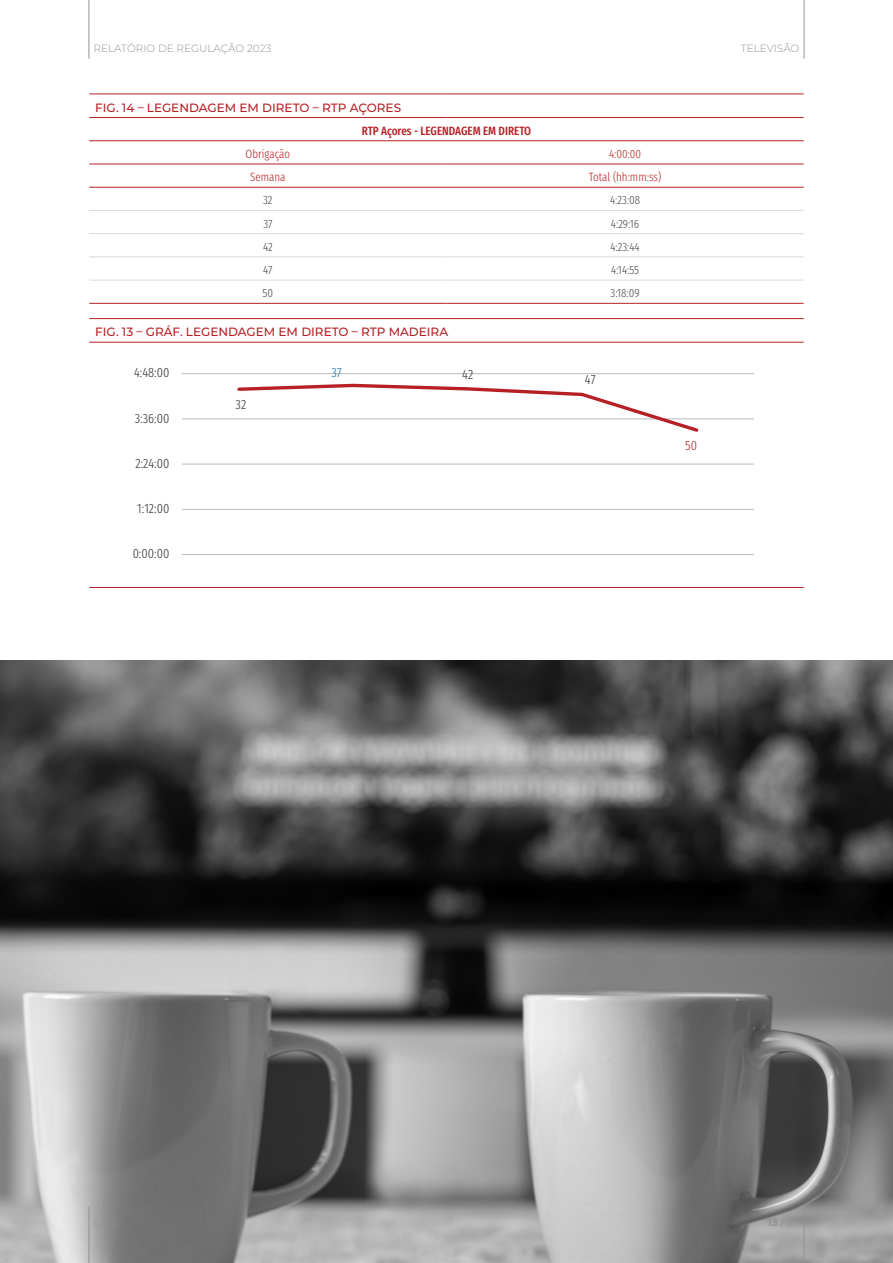
<style>
.page{position:relative;width:893px;height:1263px;background:#fff}
.page>*{position:absolute;margin:0;border:0;box-sizing:border-box;transform-origin:0 0}
.t1{font:300 13.5px "Fira Sans Compressed";letter-spacing:-.005em;color:#323231}
.t2{font:300 13.5px "Fira Sans Compressed";color:#1074bc}
.t3{font:300 13.5px "Fira Sans Compressed";color:#b62024}
.Titulo-Tabela_externo{font:500 12px "Montserrat";color:#b62024}
.Tab-Txt-L{font:300 12px "Fira Sans Compressed";letter-spacing:-.005em;color:#484948}
.Tab-Tit02{font:300 12px "Fira Sans Compressed";color:#b62024}
.Tab-Tit01{font:500 12px "Fira Sans Compressed";color:#b62024}
.t4{font:300 10.5px "Montserrat";color:#909393}
</style>
<div class="page">
<hr style="left:89px;top:164px;width:357px;height:1px;background:#b62024">
<hr style="left:89px;top:210px;width:357px;height:1px;background:#d9dadb">
<hr style="left:446px;top:210px;width:358px;height:1px;background:#d9dadb">
<hr style="left:89px;top:233px;width:357px;height:1px;background:#d9dadb">
<hr style="left:446px;top:233px;width:358px;height:1px;background:#d9dadb">
<hr style="left:89px;top:303px;width:357px;height:1px;background:#b62024">
<hr style="left:446px;top:303px;width:358px;height:1px;background:#b62024">
<hr style="left:89px;top:187px;width:357px;height:1px;background:#b62024">
<hr style="left:446px;top:187px;width:358px;height:1px;background:#b62024">
<hr style="left:89px;top:256px;width:357px;height:1px;background:#d9dadb">
<hr style="left:446px;top:256px;width:358px;height:1px;background:#d9dadb">
<hr style="left:89px;top:280px;width:357px;height:1px;background:#d9dadb">
<hr style="left:446px;top:280px;width:358px;height:1px;background:#d9dadb">
<hr style="left:89px;top:117px;width:357px;height:1px;background:#b62024">
<hr style="left:446px;top:117px;width:358px;height:1px;background:#b62024">
<hr style="left:89px;top:140px;width:357px;height:1px;background:#b62024">
<hr style="left:446px;top:140px;width:358px;height:1px;background:#b62024">
<hr style="left:446px;top:164px;width:358px;height:1px;background:#b62024">
<hr style="left:89px;top:94px;width:357px;height:1px;background:#b62024">
<hr style="left:446px;top:94px;width:358px;height:1px;background:#b62024">
<hr style="left:89px;top:318px;width:715px;height:1px;background:#b62024">
<hr style="left:89px;top:342px;width:715px;height:1px;background:#b62024">
<hr style="left:89px;top:587px;width:715px;height:1px;background:#b62024">
<hr style="left:182px;top:373px;width:572px;height:1px;background:#b9bbbc">
<hr style="left:182px;top:419px;width:572px;height:1px;background:#b9bbbc">
<hr style="left:182px;top:464px;width:572px;height:1px;background:#b9bbbc">
<hr style="left:182px;top:509px;width:572px;height:1px;background:#b9bbbc">
<hr style="left:182px;top:554px;width:572px;height:1px;background:#b9bbbc">
<svg style="left:235px;top:383px;width:466px;height:49px"></svg>
<img style="left:0;top:660px;width:893px;height:603px">
<hr style="left:89px;top:1207px;width:1px;height:56px;background:#909393">
<hr style="left:89px;top:0;width:1px;height:59px;background:#909393">
<hr style="left:804px;top:1207px;width:1px;height:56px;background:#909393">
<hr style="left:804px;top:0;width:1px;height:59px;background:#909393">
<p class="t4" style="left:94px;top:41px;width:180px">RELATÓRIO DE REGULAÇÃO 2023</p>
<p class="t4" style="left:741px;top:41px;width:60px">TELEVISÃO</p>
<p class="Titulo-Tabela_externo" style="left:95px;top:99px;width:307px">FIG. 14 – LEGENDAGEM EM DIRETO – RTP AÇORES</p>
<p class="Tab-Tit01" style="left:362px;top:121px;width:171px">RTP Açores - LEGENDAGEM EM DIRETO</p>
<p class="Tab-Tit02" style="left:246px;top:145px;width:46px">Obrigação</p>
<p class="Tab-Tit02" style="left:609px;top:145px;width:34px">4:00:00</p>
<p class="Tab-Tit02" style="left:250px;top:168px;width:37px">Semana</p>
<p class="Tab-Tit02" style="left:589px;top:168px;width:74px">Total (hh:mm:ss)</p>
<p class="Tab-Txt-L" style="left:263px;top:192px;width:11px">32</p>
<p class="Tab-Txt-L" style="left:610px;top:192px;width:32px">4:23:08</p>
<p class="Tab-Txt-L" style="left:263px;top:215px;width:11px">37</p>
<p class="Tab-Txt-L" style="left:611px;top:215px;width:30px">4:29:16</p>
<p class="Tab-Txt-L" style="left:263px;top:238px;width:11px">42</p>
<p class="Tab-Txt-L" style="left:610px;top:238px;width:31px">4:23:44</p>
<p class="Tab-Txt-L" style="left:263px;top:261px;width:11px">47</p>
<p class="Tab-Txt-L" style="left:611px;top:261px;width:29px">4:14:55</p>
<p class="Tab-Txt-L" style="left:263px;top:285px;width:12px">50</p>
<p class="Tab-Txt-L" style="left:611px;top:285px;width:30px">3:18:09</p>
<p class="Titulo-Tabela_externo" style="left:95px;top:324px;width:354px">FIG. 13 – GRÁF. LEGENDAGEM EM DIRETO – RTP MADEIRA</p>
<p class="t1" style="left:134px;top:363px;width:37px">4:48:00</p>
<p class="t1" style="left:135px;top:408px;width:36px">3:36:00</p>
<p class="t1" style="left:135px;top:454px;width:35px">2:24:00</p>
<p class="t1" style="left:137px;top:499px;width:34px">1:12:00</p>
<p class="t1" style="left:133px;top:544px;width:38px">0:00:00</p>
<p class="t1" style="left:235px;top:395px;width:12px">32</p>
<p class="t2" style="left:331px;top:363px;width:12px">37</p>
<p class="t1" style="left:462px;top:365px;width:13px">42</p>
<p class="t1" style="left:585px;top:369px;width:13px">47</p>
<p class="t3" style="left:685px;top:436px;width:13px">50</p>
</div>
